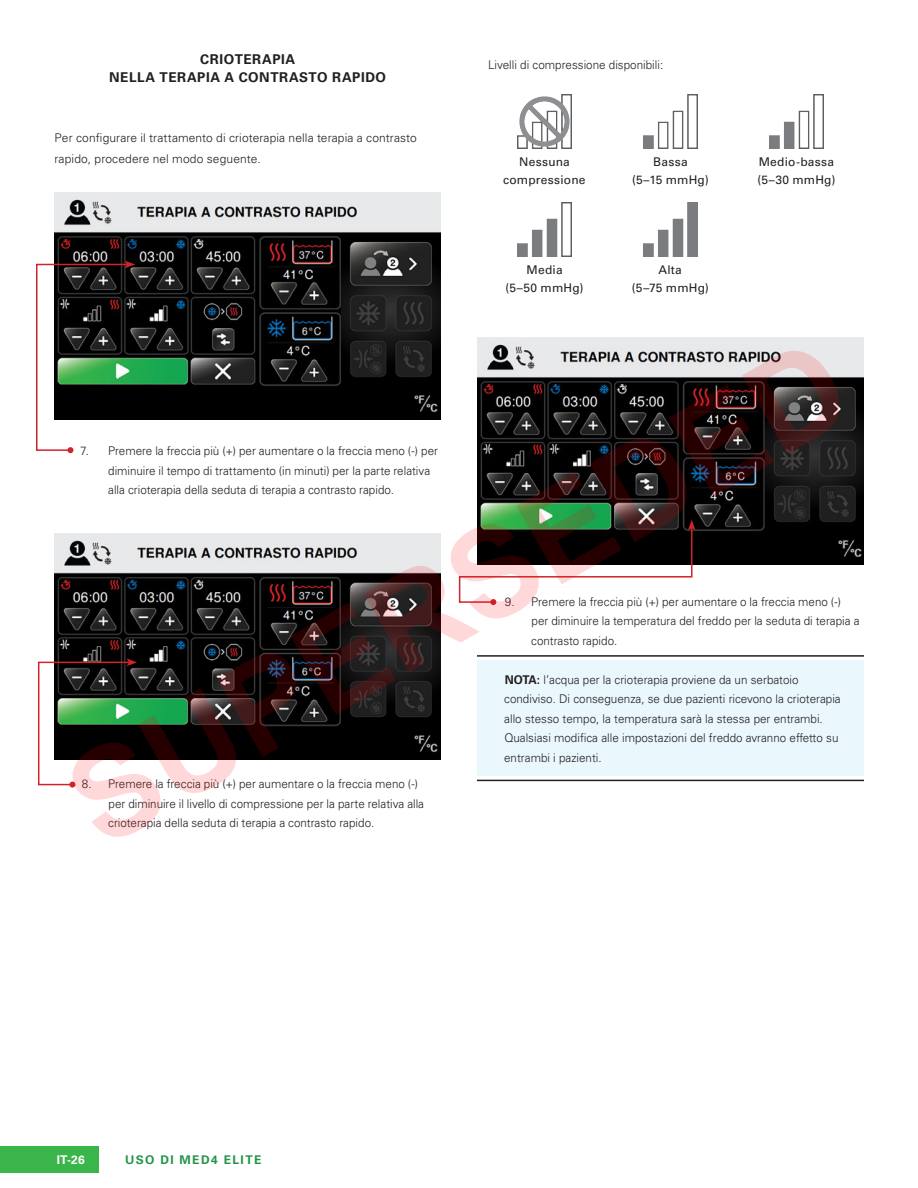
<style>
.page{position:relative;width:918px;height:1188px;background:#fff}
.page>*{position:absolute;margin:0;border:0;box-sizing:border-box;transform-origin:0 0}
.t1{font:700 126.75px "Arial";color:rgb(255 0 0/.15)}
.Heading_5{font:700 13.5px/18px "Univers LT Std";letter-spacing:.04em;color:#231f20;text-align:center}
.Important{font:300 12px/19.5px "Univers LT Std";color:#231f20}
.Image{font:12px/18px "Univers LT Std";letter-spacing:.02em;color:#231f20;text-align:center}
.CellBody_8_Center{font:300 12px "Univers LT Std";color:#231f20}
.t2{font:700 12px "Univers LT Std";letter-spacing:.12em;color:#269448}
.t3{font:700 12px "Univers LT Std";color:#fff}
.s1{font-weight:700}
</style>
<div class="page">
<div style="left:0;top:1146px;width:98px;height:27px;background:#3ab54a"></div>
<img style="left:54px;top:533px;width:387px;height:227px">
<img style="left:54px;top:193px;width:387px;height:227px">
<svg style="left:36px;top:261px;width:99px;height:192px"></svg>
<svg style="left:38px;top:659px;width:99px;height:129px"></svg>
<div style="left:477px;top:660px;width:387px;height:115px;background:#eaf7fd"></div>
<hr style="left:477px;top:655px;width:387px;height:2px;background:#231f20">
<hr style="left:477px;top:780px;width:387px;height:1px;background:#231f20">
<img style="left:518px;top:94px;width:54px;height:54px">
<img style="left:644px;top:94px;width:54px;height:54px">
<img style="left:769px;top:94px;width:54px;height:54px">
<img style="left:518px;top:202px;width:54px;height:54px">
<img style="left:644px;top:202px;width:54px;height:54px">
<img style="left:477px;top:338px;width:387px;height:227px">
<svg style="left:458px;top:520px;width:238px;height:85px"></svg>
<p class="Heading_5" style="left:109px;top:50px;width:278px">CRIOTERAPIA<br>NELLA TERAPIA A CONTRASTO RAPIDO</p>
<p class="Important" style="left:54px;top:127px;width:364px;line-height:21px">Per configurare il trattamento di crioterapia nella terapia a contrasto rapido, procedere nel modo seguente.</p>
<p class="CellBody_8_Center" style="left:488px;top:57px;width:177px">Livelli di compressione disponibili:</p>
<p class="Image" style="left:503px;top:153px;width:84px">Nessuna compressione</p>
<p class="Image" style="left:632px;top:153px;width:78px">Bassa<br>(5–15 mmHg)</p>
<p class="Image" style="left:757px;top:153px;width:79px;text-align:left">Medio-bassa (5–30 mmHg)</p>
<p class="Image" style="left:505px;top:261px;width:80px">Media<br>(5–50 mmHg)</p>
<p class="Image" style="left:632px;top:261px;width:79px">Alta<br>(5–75 mmHg)</p>
<h1 class="t1" style="left:35px;top:734px;width:875px;rotate:-30deg">SUPERSEDED</h1>
<p class="Important" style="left:108px;top:441px;width:331px;text-indent:-28px">7. Premere la freccia più (+) per aumentare o la freccia meno (-) per diminuire il tempo di trattamento (in minuti) per la parte relativa alla crioterapia della seduta di terapia a contrasto rapido.</p>
<p class="Important" style="left:531px;top:592px;width:330px;text-indent:-26px">9. Premere la freccia più (+) per aumentare o la freccia meno (-) per diminuire la temperatura del freddo per la seduta di terapia a contrasto rapido.</p>
<p class="Important" style="left:504px;top:670px;width:338px"><span class="s1">NOTA:</span> l’acqua per la crioterapia proviene da un serbatoio condiviso. Di conseguenza, se due pazienti ricevono la crioterapia allo stesso tempo, la temperatura sarà la stessa per entrambi.<br>Qualsiasi modifica alle impostazioni del freddo avranno effetto su entrambi i pazienti.</p>
<p class="Important" style="left:108px;top:774px;width:317px;text-indent:-26px">8. Premere la freccia più (+) per aumentare o la freccia meno (-) per diminuire il livello di compressione per la parte relativa alla crioterapia della seduta di terapia a contrasto rapido.</p>
<p class="t3" style="left:57px;top:1153px;width:30px">IT-26</p>
<p class="t2" style="left:125px;top:1153px;width:138px">USO DI MED4 ELITE</p>
</div>
